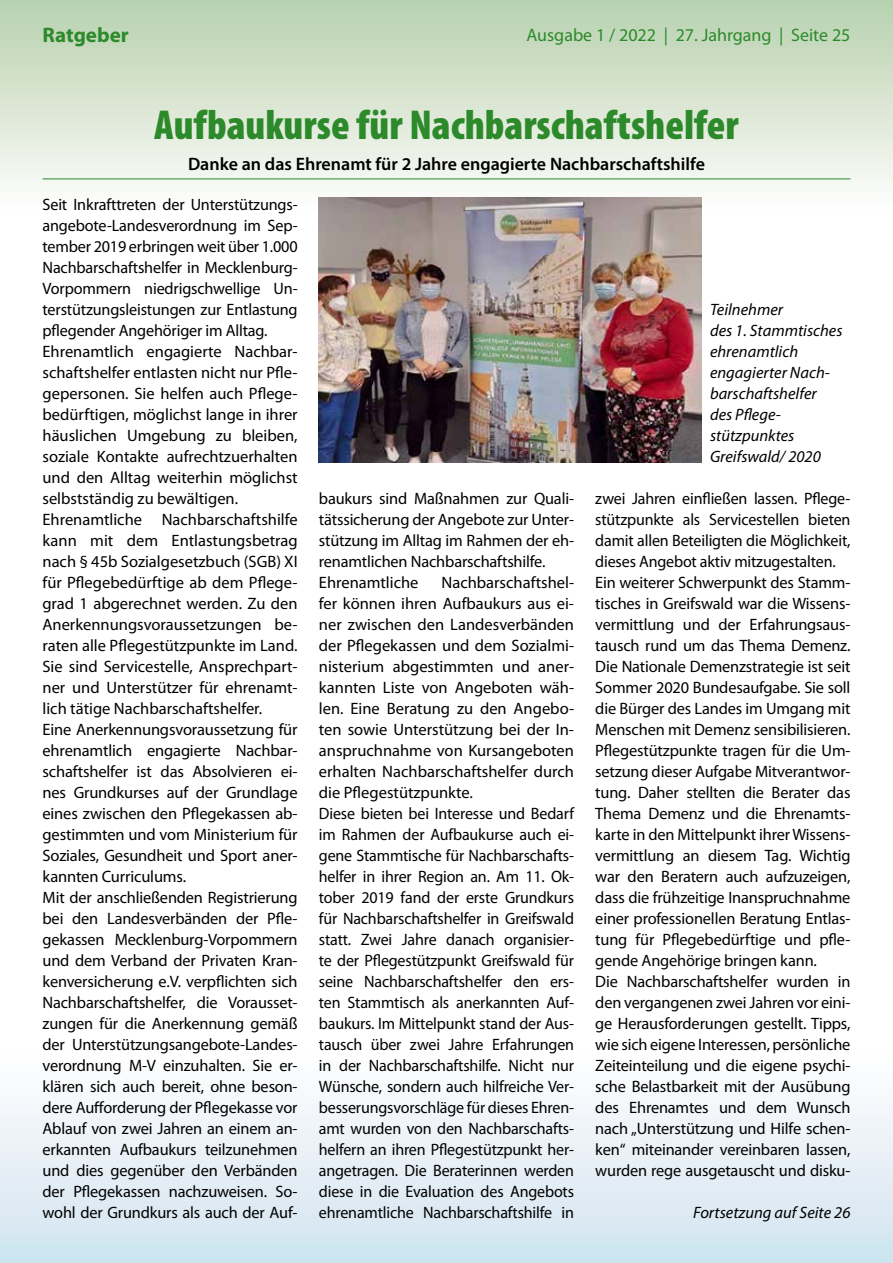
<style>
.page{position:relative;width:893px;height:1263px;background:#fff}
.page>*{position:absolute;margin:0;border:0;box-sizing:border-box;transform-origin:0 0}
.t1{font:900 condensed 42px "Myriad Pro";color:#2c8a2a}
.t2{font:700 21px "Myriad Pro";color:#2c8a2a}
.t3{font:600 18px "Myriad Pro";color:#000}
.t4{font:18px "Myriad Pro";color:#2c8a2a}
.t5{font:16.5px/21px "Myriad Pro";letter-spacing:-.01em;color:#000}
.t6{font:italic 16.5px/21px "Myriad Pro";color:#000}
</style>
<div class="page">
<div style="left:0;top:1050px;width:893px;height:213px;background:linear-gradient(to bottom,#fffeff,#cfe4ef)"></div>
<div style="left:0;top:0;width:893px;height:213px;background:linear-gradient(to bottom,#b8d1ae,#fdfcfa)"></div>
<svg style="left:0;top:1050px;width:1px;height:213px"></svg>
<svg style="left:0;top:0;width:1px;height:213px"></svg>
<hr style="left:43px;top:179px;width:807px;height:1px;background:#2c8a2a">
<img style="left:319px;top:197px;width:382px;height:265px">
<p class="t2" style="left:43px;top:21px;width:88px">Ratgeber</p>
<p class="t4" style="left:526px;top:24px;width:325px">Ausgabe 1 / 2022 | 27. Jahrgang | Seite 25</p>
<h1 class="t1" style="left:154px;top:98px;width:586px">Aufbaukurse für Nachbarschaftshelfer</h1>
<p class="t3" style="left:188px;top:153px;width:518px">Danke an das Ehrenamt für 2 Jahre engagierte Nachbarschaftshilfe</p>
<p class="t5" style="left:43px;top:194px;width:257px">Seit Inkrafttreten der Unterstützungs&shy;angebote-Landesverordnung im Sep&shy;tember 2019 erbringen weit über 1.000<br>Nachbarschaftshelfer in Mecklenburg-Vorpommern niedrigschwellige Un&shy;terstützungsleistungen zur Entlastung pflegender Angehöriger im Alltag.<br>Ehrenamtlich engagierte Nachbar&shy;schaftshelfer entlasten nicht nur Pfle&shy;gepersonen. Sie helfen auch Pflege&shy;bedürftigen, möglichst lange in ihrer häuslichen Umgebung zu bleiben, soziale Kontakte aufrechtzuerhalten und den Alltag weiterhin möglichst selbstständig zu bewältigen.<br>Ehrenamtliche Nachbarschaftshilfe kann mit dem Entlastungsbetrag nach § 45b Sozialgesetzbuch (SGB) XI für Pflegebedürftige ab dem Pflege&shy;grad 1 abgerechnet werden. Zu den Anerkennungsvoraussetzungen be&shy;raten alle Pflegestützpunkte im Land.<br>Sie sind Servicestelle, Ansprechpart&shy;ner und Unterstützer für ehrenamt&shy;lich tätige Nachbarschaftshelfer.<br>Eine Anerkennungsvoraussetzung für ehrenamtlich engagierte Nachbar&shy;schaftshelfer ist das Absolvieren ei&shy;nes Grundkurses auf der Grundlage eines zwischen den Pflegekassen ab&shy;gestimmten und vom Ministerium für Soziales, Gesundheit und Sport aner&shy;kannten Curriculums.<br>Mit der anschließenden Registrierung bei den Landesverbänden der Pfle&shy;gekassen Mecklenburg-Vorpommern und dem Verband der Privaten Kran&shy;kenversicherung e.V. verpflichten sich Nachbarschaftshelfer, die Vorausset&shy;zungen für die Anerkennung gemäß der Unterstützungsangebote-Landes&shy;verordnung M-V einzuhalten. Sie er&shy;klären sich auch bereit, ohne beson&shy;dere Aufforderung der Pflegekasse vor Ablauf von zwei Jahren an einem an&shy;erkannten Aufbaukurs teilzunehmen und dies gegenüber den Verbänden der Pflegekassen nachzuweisen. So&shy;wohl der Grundkurs als auch der Auf-</p>
<p class="t6" style="left:710px;top:299px;width:134px">Teilnehmer<br>des 1. Stammtisches ehrenamtlich engagierter Nach&shy;barschaftshelfer des Pflege&shy;stützpunktes<br>Greifswald/ 2020</p>
<p class="t5" style="left:319px;top:488px;width:257px">baukurs sind Maßnahmen zur Quali&shy;tätssicherung der Angebote zur Unter&shy;stützung im Alltag im Rahmen der eh&shy;renamtlichen Nachbarschaftshilfe.<br>Ehrenamtliche</p>
<p class="t5" style="left:595px;top:488px;width:257px">zwei Jahren einfließen lassen. Pflege&shy;stützpunkte als Servicestellen bieten damit allen Beteiligten die Möglichkeit, dieses Angebot aktiv mitzugestalten.<br>Ein weiterer Schwerpunkt des Stamm&shy;tisches in Greifswald war die Wissens&shy;vermittlung und der Erfahrungsaus&shy;tausch rund um das Thema Demenz.<br>Die Nationale Demenzstrategie ist seit Sommer 2020 Bundesaufgabe. Sie soll die Bürger des Landes im Umgang mit Menschen mit Demenz sensibilisieren.<br>Pflegestützpunkte tragen für die Um&shy;setzung dieser Aufgabe Mitverantwor&shy;tung. Daher stellten die Berater das Thema Demenz und die Ehrenamts&shy;karte in den Mittelpunkt ihrer Wissens&shy;vermittlung an diesem Tag. Wichtig war den Beratern auch aufzuzeigen, dass die frühzeitige Inanspruchnahme einer professionellen Beratung Entlas&shy;tung für Pflegebedürftige und pfle&shy;gende Angehörige bringen kann.<br>Die Nachbarschaftshelfer wurden in den vergangenen zwei Jahren vor eini&shy;ge Herausforderungen gestellt. Tipps, wie sich eigene Interessen, persönliche Zeiteinteilung und die eigene psychi&shy;sche Belastbarkeit mit der Ausübung des Ehrenamtes und dem Wunsch nach „Unterstützung und Hilfe schen&shy;ken“ miteinander vereinbaren lassen, wurden rege ausgetauscht und disku-</p>
<p class="t5" style="left:319px;top:572px;width:257px;text-indent:123px">Nachbarschaftshel&shy;fer können ihren Aufbaukurs aus ei&shy;ner zwischen den Landesverbänden der Pflegekassen und dem Sozialmi&shy;nisterium abgestimmten und aner&shy;kannten Liste von Angeboten wäh&shy;len. Eine Beratung zu den Angebo&shy;ten sowie Unterstützung bei der In&shy;anspruchnahme von Kursangeboten erhalten Nachbarschaftshelfer durch die Pflegestützpunkte.<br>Diese bieten bei Interesse und Bedarf im Rahmen der Aufbaukurse auch ei&shy;gene Stammtische für Nachbarschafts&shy;helfer in ihrer Region an. Am 11. Ok&shy;tober 2019 fand der erste Grundkurs für Nachbarschaftshelfer in Greifswald statt. Zwei Jahre danach organisier&shy;te der Pflegestützpunkt Greifswald für seine Nachbarschaftshelfer den ers&shy;ten Stammtisch als anerkannten Auf&shy;baukurs. Im Mittelpunkt stand der Aus&shy;tausch über zwei Jahre Erfahrungen in der Nachbarschaftshilfe. Nicht nur Wünsche, sondern auch hilfreiche Ver&shy;besserungsvorschläge für dieses Ehren&shy;amt wurden von den Nachbarschafts&shy;helfern an ihren Pflegestützpunkt her&shy;angetragen. Die Beraterinnen werden diese in die Evaluation des Angebots ehrenamtliche Nachbarschaftshilfe in</p>
<p class="t6" style="left:693px;top:1202px;width:159px">Fortsetzung auf Seite 26</p>
</div>
